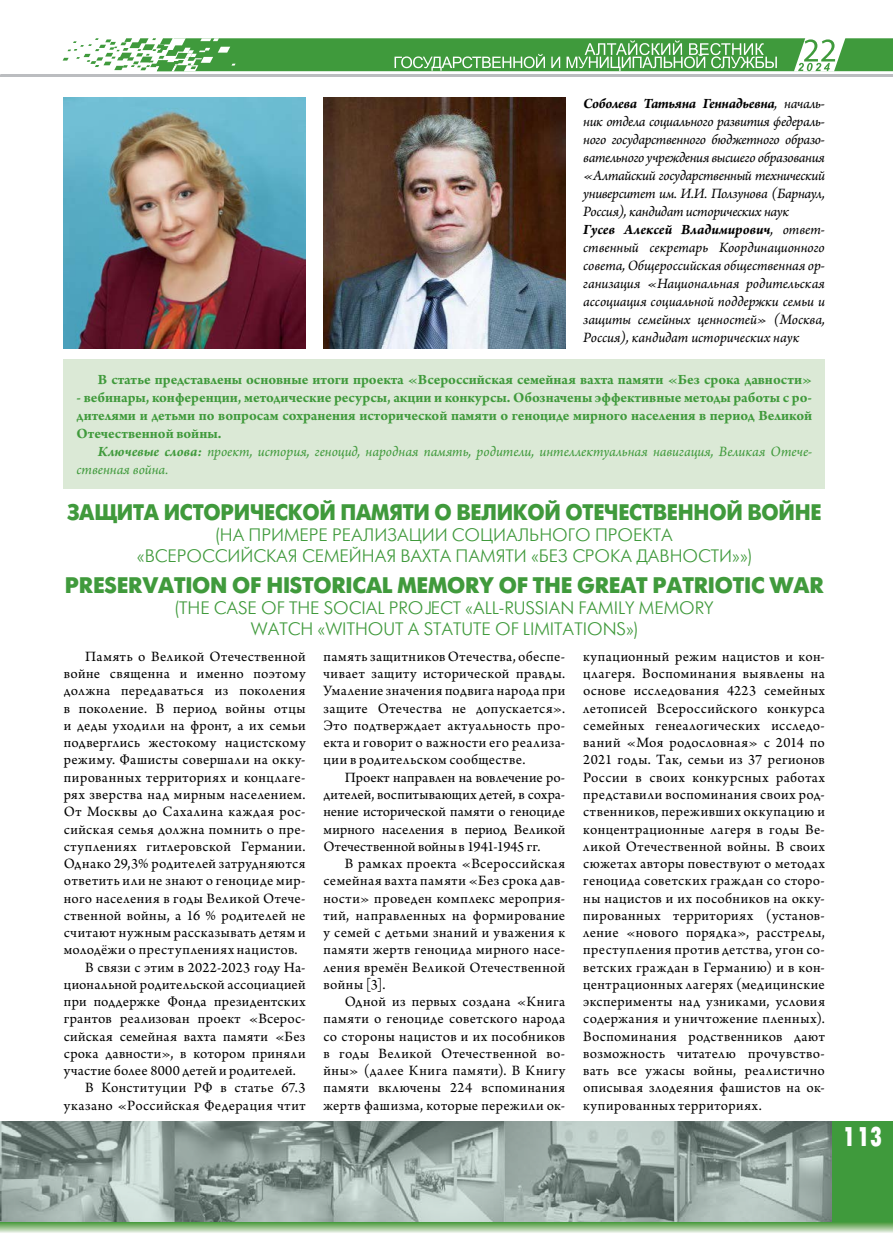
<style>
.page{position:relative;width:893px;height:1234px;background:#fff}
.page>*{position:absolute;margin:0;border:0;box-sizing:border-box;transform-origin:0 0}
.t1{font:27px "Futura Futuris X Cond C";color:#fff}
.t2{font:700 22.5px "Futuris C";letter-spacing:-.01em;color:#409a3c}
.t3{font:700 22.5px "Futuris C";letter-spacing:-.01em;color:#409a3c;scale:.94 1}
.t4{font:18px/21px "Futuris C";color:#409a3c;text-align:center}
.t5{font:15px/17.2px "Arno Pro";letter-spacing:.025em;color:#000;text-align:justify}
.t6{font:italic 15px/18px "Arno Pro";letter-spacing:-.01em;color:#000}
.t7{font:700 15px/18px "Arno Pro";color:#409a3c;text-align:justify}
.t8{font:italic 15px/18px "Arno Pro";letter-spacing:-.005em;color:#409a3c}
.s1{font-weight:700}
</style>
<div class="page">
<img style="left:0;top:1121px;width:832px;height:101px">
<div style="left:832px;top:1121px;width:61px;height:101px;background:#3f9a3c"></div>
<svg style="left:0;top:1222px;width:2px;height:11px"></svg>
<svg style="left:2px;top:1222px;width:891px;height:11px;background:#99c38f"></svg>
<hr style="left:1px;top:74px;width:892px;height:3px;background:#bbbdc0">
<svg style="left:63px;top:38px;width:830px;height:33px"></svg>
<img style="left:323px;top:97px;width:242px;height:251px">
<img style="left:64px;top:98px;width:242px;height:250px">
<div style="left:64px;top:359px;width:761px;height:129px;background:#dbe9d6"></div>
<p class="t6" style="left:583px;top:95px;width:243px"><span class="s1">Соболева Татьяна Геннадьевна</span>, началь&shy;ник отдела социального развития федераль&shy;ного государственного бюджетного образо&shy;вательного учреждения высшего образования «Алтайский государственный технический университет им. И.И. Ползунова (Барнаул, Россия), кандидат исторических наук<br><span class="s1">Гусев Алексей Владимирович</span>, ответ&shy;ственный секретарь Координационного совета, Общероссийская общественная ор&shy;ганизация «Национальная родительская ассоциация социальной поддержки семьи и защиты семейных ценностей» (Москва, Россия), кандидат исторических наук</p>
<p class="t7" style="left:98px;top:371px;width:716px">В статье представлены основные итоги проекта «Всероссийская семейная вахта памяти «Без срока давности»</p>
<p class="t7" style="left:77px;top:389px;width:737px">- вебинары, конференции, методические ресурсы, акции и конкурсы. Обозначены эффективные методы работы с ро&shy;дителями и детьми по вопросам сохранения исторической памяти о геноциде мирного населения в период Великой Отечественной войны.</p>
<p class="t8" style="left:77px;top:443px;width:737px;text-indent:21px"><span class="s1">Ключевые слова:</span> проект, история, геноцид, народная память, родители, интеллектуальная навигация, Великая Отече&shy;ственная война.</p>
<h2 class="t3" style="left:67px;top:499px;width:804px">ЗАЩИТА ИСТОРИЧЕСКОЙ ПАМЯТИ О ВЕЛИКОЙ ОТЕЧЕСТВЕННОЙ ВОЙНЕ</h2>
<p class="t4" style="left:137px;top:524px;width:616px">(НА ПРИМЕРЕ РЕАЛИЗАЦИИ СОЦИАЛЬНОГО ПРОЕКТА «ВСЕРОССИЙСКАЯ СЕМЕЙНАЯ ВАХТА ПАМЯТИ «БЕЗ СРОКА ДАВНОСТИ»»)</p>
<h2 class="t2" style="left:65px;top:572px;width:760px">PRESERVATION OF HISTORICAL MEMORY OF THE GREAT PATRIOTIC WAR</h2>
<p class="t4" style="left:175px;top:598px;width:540px">(THE CASE OF THE SOCIAL PROJECT «ALL-RUSSIAN FAMILY MEMORY<br>WATCH «WITHOUT A STATUTE OF LIMITATIONS»)</p>
<p class="t5" style="left:85px;top:648px;width:222px">Память о Великой Отечественной</p>
<p class="t5" style="left:64px;top:665px;width:243px">войне священна и именно поэтому</p>
<p class="t5" style="left:64px;top:683px;width:243px">должна передаваться из поколения</p>
<p class="t5" style="left:64px;top:700px;width:243px">в поколение. В период войны отцы</p>
<p class="t5" style="left:64px;top:717px;width:243px">и деды уходили на фронт, а их семьи</p>
<p class="t5" style="left:64px;top:734px;width:243px">подверглись жестокому нацистскому</p>
<p class="t5" style="left:64px;top:752px;width:243px">режиму. Фашисты совершали на окку-</p>
<p class="t5" style="left:64px;top:769px;width:243px">пированных территориях и концлаге-</p>
<p class="t5" style="left:64px;top:786px;width:243px">рях зверства над мирным населением.</p>
<p class="t5" style="left:64px;top:803px;width:243px">От Москвы до Сахалина каждая рос-</p>
<p class="t5" style="left:64px;top:821px;width:243px">сийская семья должна помнить о пре-</p>
<p class="t5" style="left:64px;top:838px;width:243px">ступлениях гитлеровской Германии.</p>
<p class="t5" style="left:64px;top:855px;width:243px">Однако 29,3% родителей затрудняются</p>
<p class="t5" style="left:64px;top:872px;width:243px">ответить или не знают о геноциде мир-</p>
<p class="t5" style="left:64px;top:890px;width:243px">ного населения в годы Великой Отече-</p>
<p class="t5" style="left:64px;top:907px;width:243px">ственной войны, а 16 % родителей не</p>
<p class="t5" style="left:64px;top:924px;width:243px">считают нужным рассказывать детям и</p>
<p class="t5" style="left:64px;top:941px;width:235px">молодёжи о преступлениях нацистов.</p>
<p class="t5" style="left:85px;top:959px;width:222px">В связи с этим в 2022-2023 году На-</p>
<p class="t5" style="left:64px;top:976px;width:243px">циональной родительской ассоциацией</p>
<p class="t5" style="left:64px;top:993px;width:243px">при поддержке Фонда президентских</p>
<p class="t5" style="left:64px;top:1010px;width:243px">грантов реализован проект «Всерос-</p>
<p class="t5" style="left:64px;top:1028px;width:243px">сийская семейная вахта памяти «Без</p>
<p class="t5" style="left:64px;top:1045px;width:243px">срока давности», в котором приняли</p>
<p class="t5" style="left:64px;top:1062px;width:234px">участие более 8000 детей и родителей.</p>
<p class="t5" style="left:85px;top:1079px;width:222px">В Конституции РФ в статье 67.3</p>
<p class="t5" style="left:64px;top:1097px;width:243px">указано «Российская Федерация чтит</p>
<p class="t5" style="left:323px;top:648px;width:243px">память защитников Отечества, обеспе&shy;чивает защиту исторической правды.<br>Умаление значения подвига народа при защите Отечества не допускается».<br>Это подтверждает актуальность про&shy;екта и говорит о важности его реализа&shy;ции в родительском сообществе.</p>
<p class="t5" style="left:323px;top:769px;width:243px;text-indent:21px">Проект направлен на вовлечение ро&shy;дителей, воспитывающих детей, в сохра&shy;нение исторической памяти о геноциде мирного населения в период Великой Отечественной войны в 1941-1945 гг.</p>
<p class="t5" style="left:323px;top:855px;width:243px;text-indent:21px">В рамках проекта «Всероссийская семейная вахта памяти «Без срока дав&shy;ности» проведен комплекс мероприя&shy;тий, направленных на формирование у семей с детьми знаний и уважения к памяти жертв геноцида мирного насе&shy;ления времён Великой Отечественной войны [3].</p>
<p class="t5" style="left:323px;top:993px;width:243px;text-indent:21px">Одной из первых создана «Книга памяти о геноциде советского народа со стороны нацистов и их пособников в годы Великой Отечественной во&shy;йны» (далее Книга памяти). В Книгу памяти включены 224 вспоминания жертв фашизма, которые пережили ок-</p>
<p class="t5" style="left:583px;top:648px;width:243px">купационный режим нацистов и кон&shy;цлагеря. Воспоминания выявлены на основе исследования 4223 семейных летописей Всероссийского конкурса семейных генеалогических исследо&shy;ваний «Моя родословная» с 2014 по 2021 годы. Так, семьи из 37 регионов России в своих конкурсных работах представили воспоминания своих род&shy;ственников, переживших оккупацию и концентрационные лагеря в годы Ве&shy;ликой Отечественной войны. В своих сюжетах авторы повествуют о методах геноцида советских граждан со сторо&shy;ны нацистов и их пособников на окку&shy;пированных территориях (установ&shy;ление «нового порядка», расстрелы, преступления против детства, угон со&shy;ветских граждан в Германию) и в кон&shy;центрационных лагерях (медицинские эксперименты над узниками, условия содержания и уничтожение пленных).<br>Воспоминания родственников дают возможность читателю прочувство&shy;вать все ужасы войны, реалистично описывая злодеяния фашистов на ок&shy;купированных территориях.</p>
<h1 class="t1" style="left:842px;top:1121px;width:42px">113</h1>
</div>
